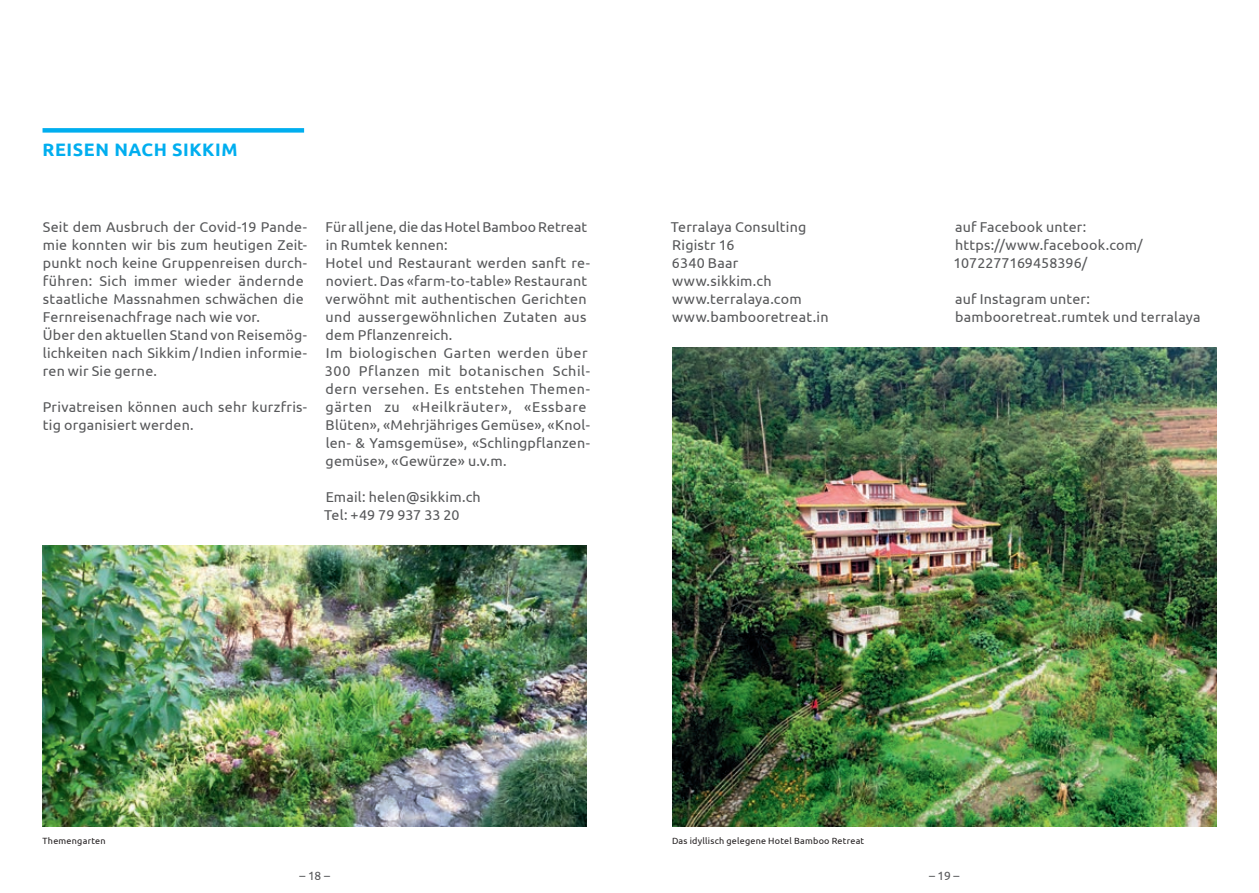
<style>
.page{position:relative;width:1259px;height:893px;background:#fff}
.page>*{position:absolute;margin:0;border:0;box-sizing:border-box;transform-origin:0 0}
.t1{font:700 18px "Ubuntu";letter-spacing:.03em;color:#00aeef}
.t2{font:14.25px/18px "Ubuntu";letter-spacing:.015em;color:#57585a}
.t3{font:12px "Ubuntu";color:#57585a}
.t4{font:9px "Ubuntu";letter-spacing:.025em;color:#231f20}
</style>
<div class="page">
<div style="left:43px;top:128px;width:261px;height:5px;background:#00aeef"></div>
<img style="left:43px;top:545px;width:544px;height:281px">
<img style="left:672px;top:347px;width:544px;height:479px">
<p class="t1" style="left:43px;top:139px;width:196px">REISEN NACH SIKKIM</p>
<p class="t2" style="left:43px;top:218px;width:266px">Seit dem Ausbruch der Covid-19 Pande&shy;mie konnten wir bis zum heutigen Zeit&shy;punkt noch keine Gruppenreisen durch&shy;führen: Sich immer wieder ändernde staatliche Massnahmen schwächen die Fernreisenachfrage nach wie vor.<br>Über den aktuellen Stand von Reisemög&shy;lichkeiten nach Sikkim/Indien informie&shy;ren wir Sie gerne.</p>
<p class="t2" style="left:43px;top:398px;width:266px">Privatreisen können auch sehr kurzfris&shy;tig organisiert werden.</p>
<p class="t2" style="left:325px;top:218px;width:267px">Für all jene, die das Hotel Bamboo Retreat in Rumtek kennen:<br>Hotel und Restaurant werden sanft re&shy;noviert. Das «farm-to-table» Restaurant verwöhnt mit authentischen Gerichten und aussergewöhnlichen Zutaten aus dem Pflanzenreich.<br>Im biologischen Garten werden über 300 Pflanzen mit botanischen Schil&shy;dern versehen. Es entstehen Themen&shy;gärten zu «Heilkräuter», «Essbare Blüten», «Mehrjähriges Gemüse», «Knol&shy;len- &amp; Yamsgemüse», «Schlingpflanzen&shy;gemüse», «Gewürze» u.v.m.</p>
<p class="t2" style="left:324px;top:487px;width:158px">Email: helen@sikkim.ch<br>Tel: +49 79 937 33 20</p>
<p class="t2" style="left:671px;top:218px;width:159px">Terralaya Consulting<br>Rigistr 16<br>6340 Baar www.sikkim.ch www.terralaya.com www.bambooretreat.in</p>
<p class="t2" style="left:953px;top:217px;width:191px">auf Facebook unter: https://www.facebook.com/<br>1072277169458396/</p>
<p class="t2" style="left:955px;top:289px;width:247px">auf Instagram unter: bambooretreat.rumtek und terralaya</p>
<p class="t4" style="left:43px;top:835px;width:65px">Themengarten</p>
<p class="t4" style="left:672px;top:835px;width:194px">Das idyllisch gelegene Hotel Bamboo Retreat</p>
<p class="t3" style="left:299px;top:868px;width:32px">– 18 –</p>
<p class="t3" style="left:929px;top:868px;width:32px">– 19 –</p>
</div>
